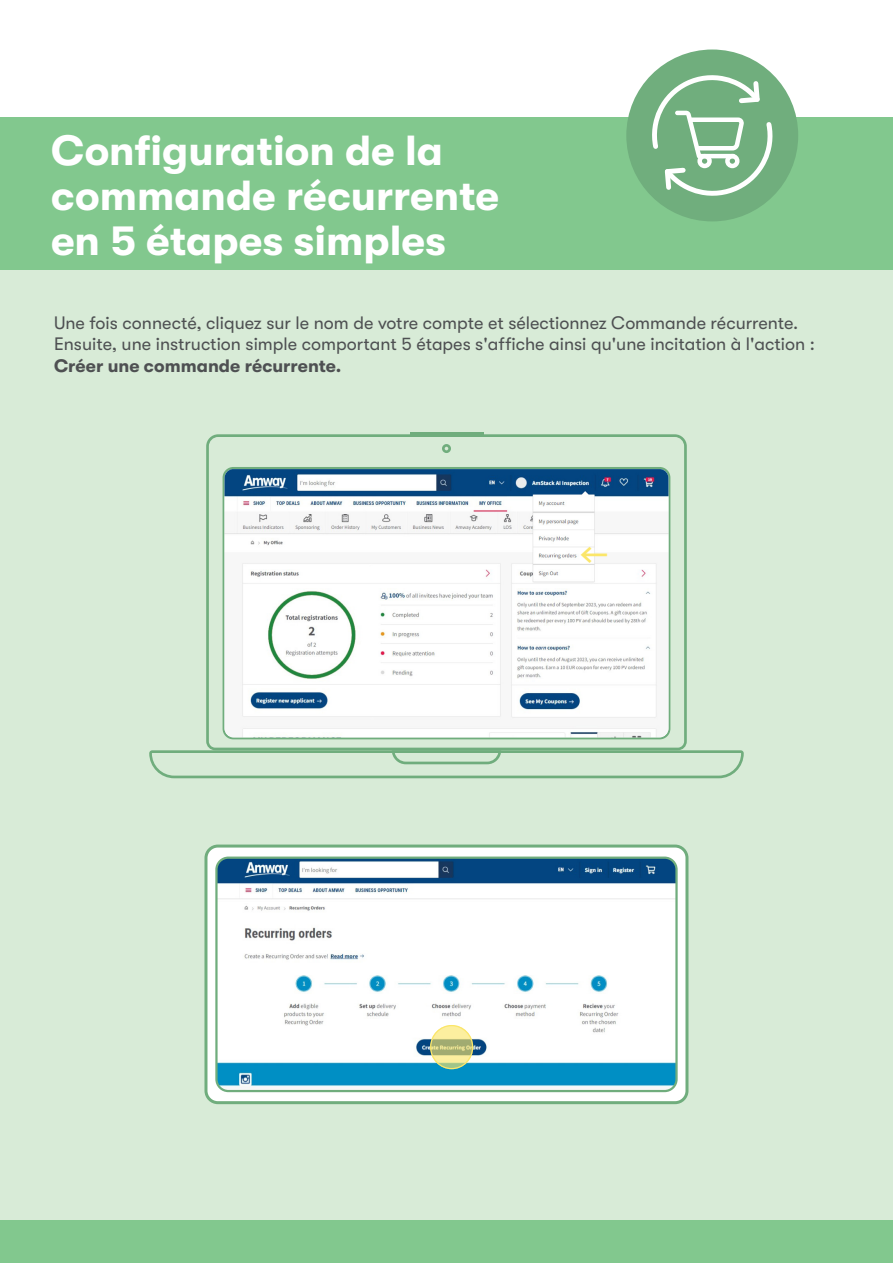
<style>
.page{position:relative;width:893px;height:1263px;background:#fff}
.page>*{position:absolute;margin:0;border:0;box-sizing:border-box;transform-origin:0 0}
.tytuł{font:700 42px/45px "GT Walsheim";color:#fff}
.t1{font:37.5px "GT Walsheim";color:#fbe669}
.t2{font:18px/21.6px "GT Walsheim";color:#4e5052}
.s1{font-weight:700}
</style>
<div class="page">
<div style="left:0;top:118px;width:893px;height:1138px;background:#d8ebd7"></div>
<div style="left:0;top:118px;width:893px;height:152px;background:#82c88e"></div>
<div style="left:626px;top:50px;width:172px;height:171px;background:#70ae7d;border-radius:50%"></div>
<svg style="left:651px;top:65px;width:123px;height:141px"></svg>
<div style="left:0;top:1220px;width:893px;height:43px;background:#82c88e"></div>
<hr style="left:410px;top:432px;width:73px;height:4px;background:#70ad7d">
<svg style="left:206px;top:434px;width:481px;height:316px"></svg>
<svg style="left:442px;top:444px;width:9px;height:9px"></svg>
<svg style="left:149px;top:750px;width:595px;height:28px"></svg>
<svg style="left:223px;top:467px;width:447px;height:272px;fill:#70ad7d"></svg>
<img style="left:225px;top:469px;width:443px;height:268px">
<div style="left:206px;top:846px;width:481px;height:257px;background:#fff;border-radius:12px"></div>
<div style="left:204px;top:844px;width:484px;height:260px;border:3px solid #70ad7d;border-radius:12px"></div>
<img style="left:218px;top:859px;width:457px;height:230px">
<div style="left:215px;top:856px;width:463px;height:236px;border:2px solid #70ad7d;border-radius:12px"></div>
<svg style="left:431px;top:1025px;width:42px;height:43px"></svg>
<div style="left:430px;top:1025px;width:43px;height:44px;border:1px solid #fbe669;border-radius:50%"></div>
<p class="tytuł" style="left:51px;top:128px;width:450px">Configuration de la commande récurrente</p>
<p class="tytuł" style="left:51px;top:218px;width:397px">en 5 étapes simples</p>
<p class="t2" style="left:54px;top:312px;width:762px">Une fois connecté, cliquez sur le nom de votre compte et sélectionnez Commande récurrente.<br>Ensuite, une instruction simple comportant 5 étapes s'affiche ainsi qu'une incitation à l'action :<br><span class="s1">Créer une commande récurrente.</span></p>
<p class="t1" style="left:580px;top:535px;width:28px">←</p>
</div>
